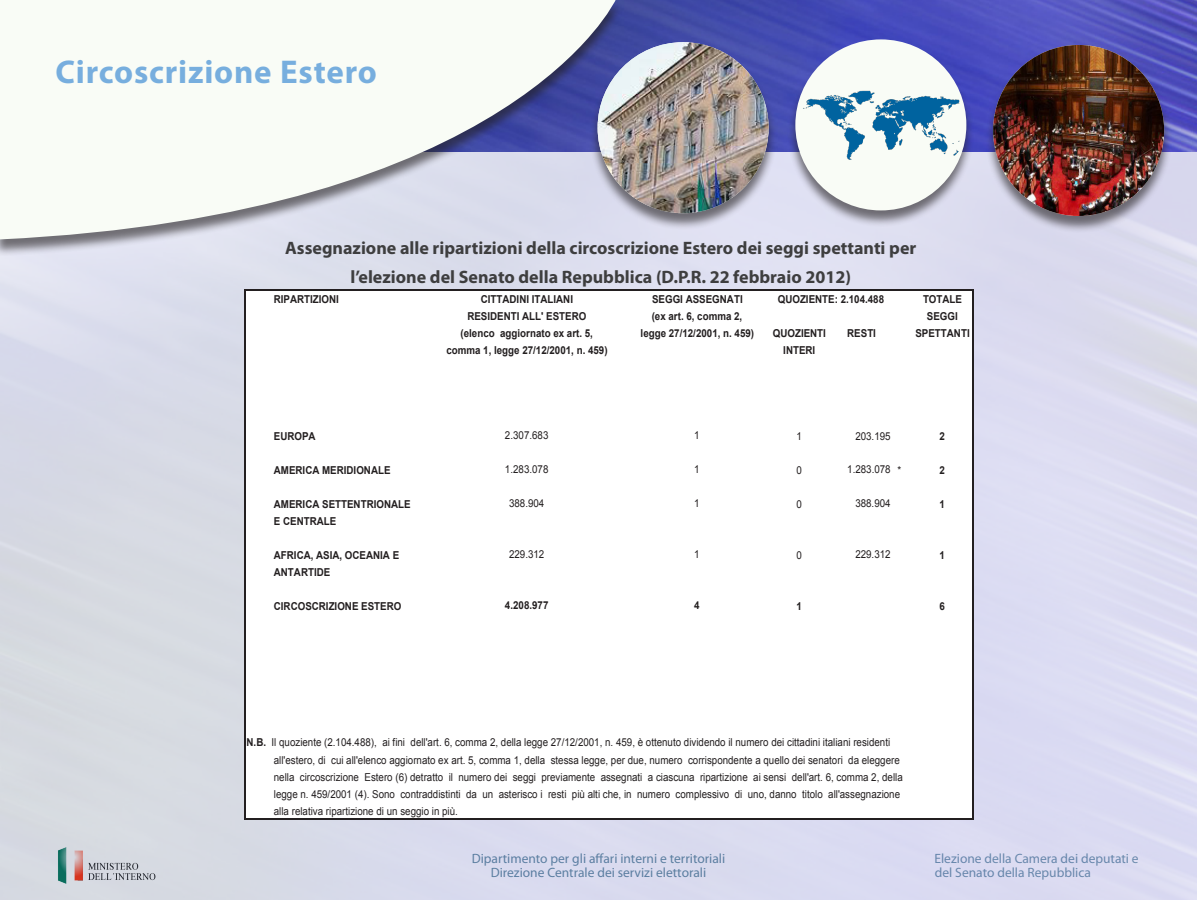
<style>
.page{position:relative;width:1197px;height:900px;background:#fff}
.page>*{position:absolute;margin:0;border:0;box-sizing:border-box;transform-origin:0 0}
.Title_2{font:700 33px "Myriad Pro";letter-spacing:.025em;color:#77aede}
.Bodu_3{font:700 18px "Myriad Pro";color:#3e3e3f}
.t1{font:13.5px "Myriad Pro";color:#628c9e}
.t2{font:13.5px "Myriad Pro";color:#6f96a8}
.t3{font:10.95px/17.2px "Arial";color:#231f20;scale:.9 1}
.t4{font:700 10.95px "Arial";color:#231f20;scale:.9 1}
.s1{font-weight:700}
</style>
<div class="page">
<img style="left:0;top:152px;width:1197px;height:748px">
<img style="left:616px;top:0;width:581px;height:152px">
<div style="left:589px;top:43px;width:188px;height:187px;background:#231f20;opacity:.6"></div>
<img style="left:598px;top:42px;width:171px;height:171px;border-radius:86px">
<div style="left:787px;top:40px;width:187px;height:188px;background:#231f20;opacity:.6"></div>
<div style="left:795px;top:39px;width:171px;height:171px;background:#f9fcf6;border-radius:50%"></div>
<div style="left:985px;top:46px;width:187px;height:187px;background:#231f20;opacity:.6"></div>
<img style="left:993px;top:45px;width:171px;height:171px;border-radius:86px">
<div style="left:0;top:1px;width:623px;height:255px;background:#231f20;opacity:.6"></div>
<svg style="left:0;top:0;width:616px;height:239px;fill:#f9fcf6"></svg>
<div style="left:245px;top:290px;width:727px;height:528px;background:#fff"></div>
<hr style="left:244px;top:289px;width:729px;height:1px;background:#231f20">
<hr style="left:244px;top:289px;width:1px;height:531px;background:#231f20">
<hr style="left:244px;top:818px;width:729px;height:2px;background:#231f20">
<hr style="left:972px;top:289px;width:1px;height:531px;background:#231f20">
<img style="left:801px;top:90px;width:160px;height:70px">
<p class="Title_2" style="left:56px;top:51px;width:323px">Circoscrizione Estero</p>
<p class="Bodu_3" style="left:285px;top:236px;width:633px">Assegnazione alle ripartizioni della circoscrizione Estero dei seggi spettanti per</p>
<p class="Bodu_3" style="left:351px;top:265px;width:502px">l’elezione del Senato della Repubblica (D.P.R. 22 febbraio 2012)</p>
<p class="t4" style="left:274px;top:292px;width:74px">RIPARTIZIONI</p>
<p class="t4" style="left:481px;top:292px;width:104px">CITTADINI ITALIANI</p>
<p class="t4" style="left:652px;top:292px;width:102px">SEGGI ASSEGNATI</p>
<p class="t4" style="left:923px;top:292px;width:45px">TOTALE</p>
<p class="t4" style="left:467px;top:309px;width:134px">RESIDENTI ALL' ESTERO</p>
<p class="t4" style="left:652px;top:309px;width:102px">(ex art. 6, comma 2,</p>
<p class="t4" style="left:927px;top:309px;width:36px">SEGGI</p>
<p class="t4" style="left:461px;top:326px;width:149px">(elenco aggiornato ex art. 5,</p>
<p class="t4" style="left:641px;top:326px;width:128px">legge 27/12/2001, n. 459)</p>
<p class="t4" style="left:773px;top:326px;width:61px">QUOZIENTI</p>
<p class="t4" style="left:847px;top:326px;width:33px">RESTI</p>
<p class="t4" style="left:915px;top:326px;width:62px">SPETTANTI</p>
<p class="t4" style="left:446px;top:343px;width:181px">comma 1, legge 27/12/2001, n. 459)</p>
<p class="t4" style="left:783px;top:343px;width:37px">INTERI</p>
<p class="t4" style="left:778px;top:292px;width:120px">QUOZIENTE: 2.104.488</p>
<p class="t4" style="left:274px;top:428px;width:48px">EUROPA</p>
<p class="t3" style="left:505px;top:426px;width:50px">2.307.683</p>
<p class="t3" style="left:694px;top:426px;width:8px">1</p>
<p class="t3" style="left:797px;top:427px;width:8px">1</p>
<p class="t3" style="left:855px;top:427px;width:41px">203.195</p>
<p class="t4" style="left:940px;top:428px;width:8px">2</p>
<p class="t4" style="left:274px;top:463px;width:131px">AMERICA MERIDIONALE</p>
<p class="t3" style="left:505px;top:460px;width:50px">1.283.078</p>
<p class="t3" style="left:694px;top:460px;width:8px">1</p>
<p class="t3" style="left:797px;top:461px;width:8px">0</p>
<p class="t3" style="left:847px;top:460px;width:62px">1.283.078 *</p>
<p class="t4" style="left:940px;top:463px;width:8px">2</p>
<p class="t4" style="left:274px;top:497px;width:153px">AMERICA SETTENTRIONALE</p>
<p class="t3" style="left:509px;top:495px;width:41px">388.904</p>
<p class="t3" style="left:694px;top:495px;width:8px">1</p>
<p class="t3" style="left:797px;top:495px;width:8px">0</p>
<p class="t3" style="left:855px;top:495px;width:41px">388.904</p>
<p class="t4" style="left:940px;top:497px;width:8px">1</p>
<p class="t4" style="left:274px;top:514px;width:71px">E CENTRALE</p>
<p class="t4" style="left:274px;top:548px;width:141px">AFRICA, ASIA, OCEANIA E</p>
<p class="t3" style="left:509px;top:546px;width:41px">229.312</p>
<p class="t3" style="left:694px;top:546px;width:8px">1</p>
<p class="t3" style="left:797px;top:547px;width:8px">0</p>
<p class="t3" style="left:855px;top:546px;width:41px">229.312</p>
<p class="t4" style="left:940px;top:548px;width:8px">1</p>
<p class="t4" style="left:274px;top:565px;width:64px">ANTARTIDE</p>
<p class="t4" style="left:274px;top:599px;width:143px">CIRCOSCRIZIONE ESTERO</p>
<p class="t4" style="left:505px;top:598px;width:50px">4.208.977</p>
<p class="t4" style="left:694px;top:598px;width:8px">4</p>
<p class="t4" style="left:797px;top:599px;width:8px">1</p>
<p class="t4" style="left:940px;top:599px;width:8px">6</p>
<p class="t3" style="left:274px;top:734px;width:700px;text-indent:-27px"><span class="s1">N.B.</span> Il quoziente (2.104.488), ai fini dell'art. 6, comma 2, della legge 27/12/2001, n. 459, è ottenuto dividendo il numero dei cittadini italiani residenti all'estero, di cui all'elenco aggiornato ex art. 5, comma 1, della stessa legge, per due, numero corrispondente a quello dei senatori da eleggere nella circoscrizione Estero (6) detratto il numero dei seggi previamente assegnati a ciascuna ripartizione ai sensi dell'art. 6, comma 2, della legge n. 459/2001 (4). Sono contraddistinti da un asterisco i resti più alti che, in numero complessivo di uno, danno titolo all'assegnazione alla relativa ripartizione di un seggio in più.</p>
<p class="t1" style="left:472px;top:851px;width:255px">Dipartimento per gli affari interni e territoriali</p>
<p class="t2" style="left:934px;top:851px;width:206px">Elezione della Camera dei deputati e</p>
<p class="t1" style="left:491px;top:864px;width:217px">Direzione Centrale dei servizi elettorali</p>
<p class="t2" style="left:935px;top:864px;width:158px">del Senato della Repubblica</p>
</div>
